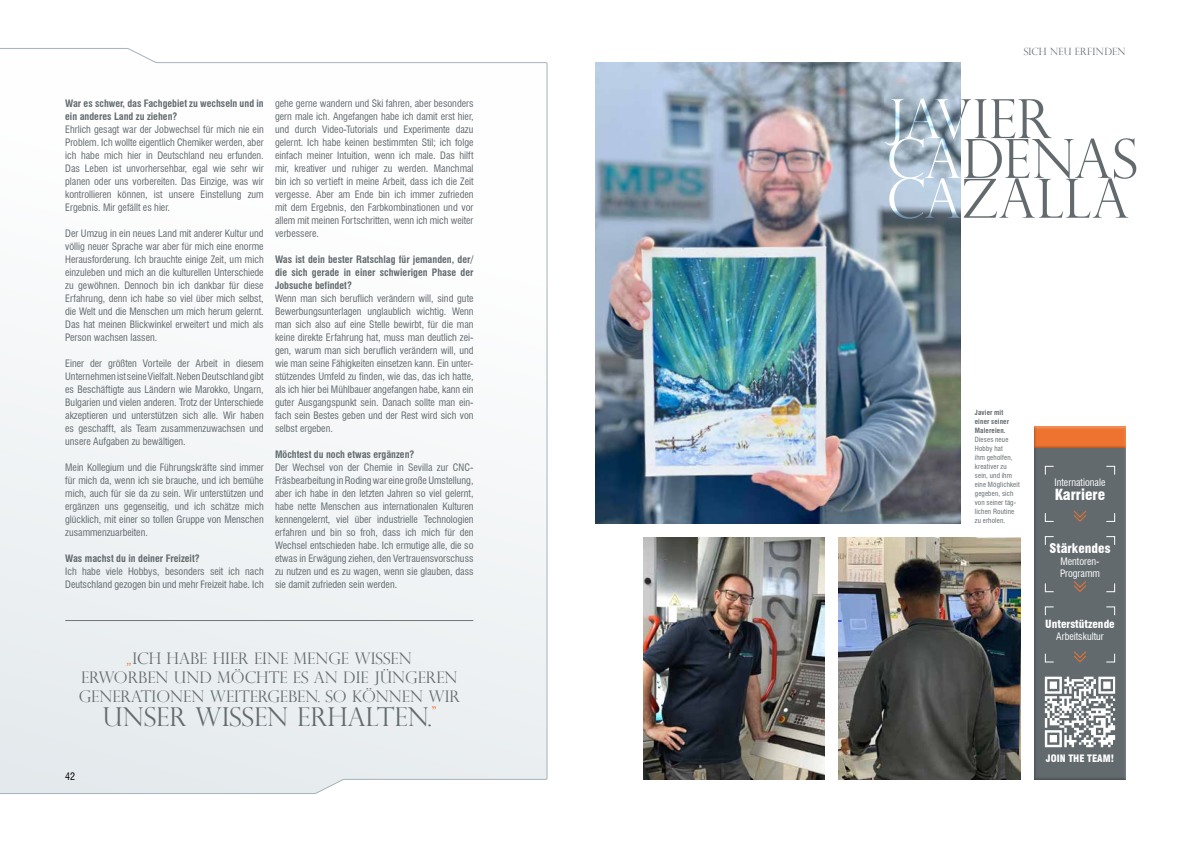
<style>
.page{position:relative;width:1191px;height:842px;background:#fff}
.page>*{position:absolute;margin:0;border:0;box-sizing:border-box;transform-origin:0 0}
.t1{font:300 54px/39.8px "Perpetua Titling";letter-spacing:.005em;color:#626a6e}
.t2{font:300 26px "Perpetua Titling";color:#626a6e}
.t3{font:300 16px/19px "Perpetua Titling";color:#626a6e;text-align:center}
.t4{font:900 condensed 15px "Swiss 721 BT";color:#fff}
.t5{font:900 condensed 13px "Swiss 721 BT";color:#fff}
.t6{font:900 condensed 11px "Swiss 721 BT";color:#fff}
.t7{font:condensed 10px/13px "Swiss 721 BT";color:#626a6e;text-align:justify}
.t8{font:700 condensed 10px/13px "Swiss 721 BT";color:#626a6e}
.t9{font:condensed 10px/12px "Swiss 721 BT";color:#fff}
.t10{font:300 10px "Perpetua Titling";letter-spacing:.025em;color:#626a6e}
.t11{font:900 condensed 10px "Swiss 721 BT";color:#fff}
.t12{font:condensed 10px "Swiss 721 BT";color:#000}
.t13{font:condensed 7px/9px "Swiss 721 BT";letter-spacing:.025em;color:#626a6e}
.t14{font:700 condensed 7px/9px "Swiss 721 BT";letter-spacing:.02em;color:#626a6e}
.s1{font-family:"Swiss 721 BT";font-weight:400;font-style:italic;font-stretch:condensed;font-size:12px;color:#ee7330}
</style>
<div class="page">
<svg style="left:0;top:48px;width:547px;height:746px"></svg>
<img style="left:595px;top:62px;width:365px;height:462px">
<div style="left:1033px;top:425px;width:93px;height:355px;background:#626a6e"></div>
<svg style="left:1044px;top:606px;width:10px;height:10px"></svg>
<svg style="left:1106px;top:653px;width:9px;height:10px"></svg>
<svg style="left:1106px;top:606px;width:9px;height:10px"></svg>
<svg style="left:1044px;top:653px;width:10px;height:10px"></svg>
<svg style="left:1074px;top:651px;width:12px;height:12px"></svg>
<svg style="left:1044px;top:536px;width:10px;height:9px"></svg>
<svg style="left:1106px;top:583px;width:9px;height:10px"></svg>
<svg style="left:1106px;top:536px;width:9px;height:9px"></svg>
<svg style="left:1044px;top:583px;width:10px;height:10px"></svg>
<svg style="left:1074px;top:581px;width:12px;height:11px"></svg>
<svg style="left:1044px;top:465px;width:10px;height:10px"></svg>
<svg style="left:1106px;top:513px;width:9px;height:9px"></svg>
<svg style="left:1106px;top:465px;width:9px;height:10px"></svg>
<svg style="left:1044px;top:513px;width:10px;height:9px"></svg>
<svg style="left:1074px;top:511px;width:12px;height:11px"></svg>
<svg style="left:1044px;top:677px;width:71px;height:70px"></svg>
<div style="left:1033px;top:426px;width:93px;height:23px;background:#000;opacity:.5"></div>
<hr style="left:64px;top:619px;width:410px;height:2px;background:#000;opacity:.5">
<img style="left:643px;top:538px;width:181px;height:242px">
<img style="left:839px;top:538px;width:181px;height:242px">
<p class="t8" style="left:65px;top:97px;width:200px">War es schwer, das Fachgebiet zu wechseln und in ein anderes Land zu ziehen?</p>
<p class="t7" style="left:65px;top:123px;width:200px">Ehrlich gesagt war der Jobwechsel für mich nie ein Problem. Ich wollte eigentlich Chemiker werden, aber ich habe mich hier in Deutschland neu erfunden.<br>Das Leben ist unvorhersehbar, egal wie sehr wir planen oder uns vorbereiten. Das Einzige, was wir kontrollieren können, ist unsere Einstellung zum Ergebnis. Mir gefällt es hier.</p>
<p class="t7" style="left:65px;top:227px;width:200px">Der Umzug in ein neues Land mit anderer Kultur und völlig neuer Sprache war aber für mich eine enorme Herausforderung. Ich brauchte einige Zeit, um mich einzuleben und mich an die kulturellen Unterschiede zu gewöhnen. Dennoch bin ich dankbar für diese Erfahrung, denn ich habe so viel über mich selbst, die Welt und die Menschen um mich herum gelernt.<br>Das hat meinen Blickwinkel erweitert und mich als Person wachsen lassen.</p>
<p class="t7" style="left:65px;top:357px;width:200px">Einer der größten Vorteile der Arbeit in diesem Unternehmen ist seine Vielfalt. Neben Deutschland gibt es Beschäftigte aus Ländern wie Marokko, Ungarn, Bulgarien und vielen anderen. Trotz der Unterschiede akzeptieren und unterstützen sich alle. Wir haben es geschafft, als Team zusammenzuwachsen und unsere Aufgaben zu bewältigen.</p>
<p class="t7" style="left:65px;top:461px;width:200px">Mein Kollegium und die Führungskräfte sind immer für mich da, wenn ich sie brauche, und ich bemühe mich, auch für sie da zu sein. Wir unterstützen und ergänzen uns gegenseitig, und ich schätze mich glücklich, mit einer so tollen Gruppe von Menschen zusammenzuarbeiten.</p>
<p class="t8" style="left:65px;top:552px;width:136px">Was machst du in deiner Freizeit?</p>
<p class="t7" style="left:65px;top:565px;width:200px">Ich habe viele Hobbys, besonders seit ich nach<br>Deutschland gezogen bin und mehr Freizeit habe. Ich</p>
<p class="t7" style="left:275px;top:97px;width:200px">gehe gerne wandern und Ski fahren, aber besonders gern male ich. Angefangen habe ich damit erst hier, und durch Video-Tutorials und Experimente dazu gelernt. Ich habe keinen bestimmten Stil; ich folge einfach meiner Intuition, wenn ich male. Das hilft mir, kreativer und ruhiger zu werden. Manchmal bin ich so vertieft in meine Arbeit, dass ich die Zeit vergesse. Aber am Ende bin ich immer zufrieden mit dem Ergebnis, den Farbkombinationen und vor allem mit meinen Fortschritten, wenn ich mich weiter verbessere.</p>
<p class="t8" style="left:275px;top:253px;width:200px;text-align:justify">Was ist dein bester Ratschlag für jemanden, der/ die sich gerade in einer schwierigen Phase der Jobsuche befindet?</p>
<p class="t7" style="left:275px;top:292px;width:200px">Wenn man sich beruflich verändern will, sind gute Bewerbungsunterlagen unglaublich wichtig. Wenn man sich also auf eine Stelle bewirbt, für die man keine direkte Erfahrung hat, muss man deutlich zei&shy;gen, warum man sich beruflich verändern will, und wie man seine Fähigkeiten einsetzen kann. Ein unter&shy;stützendes Umfeld zu finden, wie das, das ich hatte, als ich hier bei Mühlbauer angefangen habe, kann ein guter Ausgangspunkt sein. Danach sollte man ein&shy;fach sein Bestes geben und der Rest wird sich von selbst ergeben.</p>
<p class="t8" style="left:275px;top:448px;width:141px">Möchtest du noch etwas ergänzen?</p>
<p class="t7" style="left:275px;top:461px;width:200px">Der Wechsel von der Chemie in Sevilla zur CNC-Fräsbearbeitung in Roding war eine große Umstellung, aber ich habe in den letzten Jahren so viel gelernt, habe nette Menschen aus internationalen Kulturen kennengelernt, viel über industrielle Technologien erfahren und bin so froh, dass ich mich für den Wechsel entschieden habe. Ich ermutige alle, die so etwas in Erwägung ziehen, den Vertrauensvorschuss zu nutzen und es zu wagen, wenn sie glauben, dass sie damit zufrieden sein werden.</p>
<h3 class="t3" style="left:79px;top:649px;width:383px"><span class="s1">„</span>ICH HABE HIER EINE MENGE WISSEN<br>ERWORBEN UND MÖCHTE ES AN DIE JÜNGEREN<br>GENERATIONEN WEITERGEBEN. SO KÖNNEN WIR</h3>
<h2 class="t2" style="left:103px;top:701px;width:335px">UNSER WISSEN ERHALTEN.<sup>”</sup></h2>
<p class="t12" style="left:65px;top:770px;width:11px">42</p>
<p class="t10" style="left:1023px;top:46px;width:104px">SICH NEU ERFINDEN</p>
<h1 class="t1" style="left:886px;top:98px;width:253px">JAVIER<br>CADENAS<br>CAZALLA</h1>
<p class="t14" style="left:974px;top:408px;width:36px">Javier mit einer seiner<br>Malereien.</p>
<p class="t13" style="left:974px;top:435px;width:47px">Dieses neue<br>Hobby hat<br>ihm geholfen, kreativer zu sein, und ihm eine Möglichkeit gegeben, sich von seiner täg&shy;lichen Routine zu erholen.</p>
<p class="t9" style="left:1054px;top:477px;width:52px">Internationale</p>
<h3 class="t4" style="left:1054px;top:486px;width:52px">Karriere</h3>
<h3 class="t5" style="left:1049px;top:541px;width:62px">Stärkendes</h3>
<p class="t9" style="left:1060px;top:556px;width:41px">Mentoren-<br>Programm</p>
<p class="t6" style="left:1045px;top:617px;width:71px">Unterstützende</p>
<p class="t9" style="left:1056px;top:630px;width:49px">Arbeitskultur</p>
<p class="t11" style="left:1046px;top:752px;width:70px">JOIN THE TEAM!</p>
</div>
